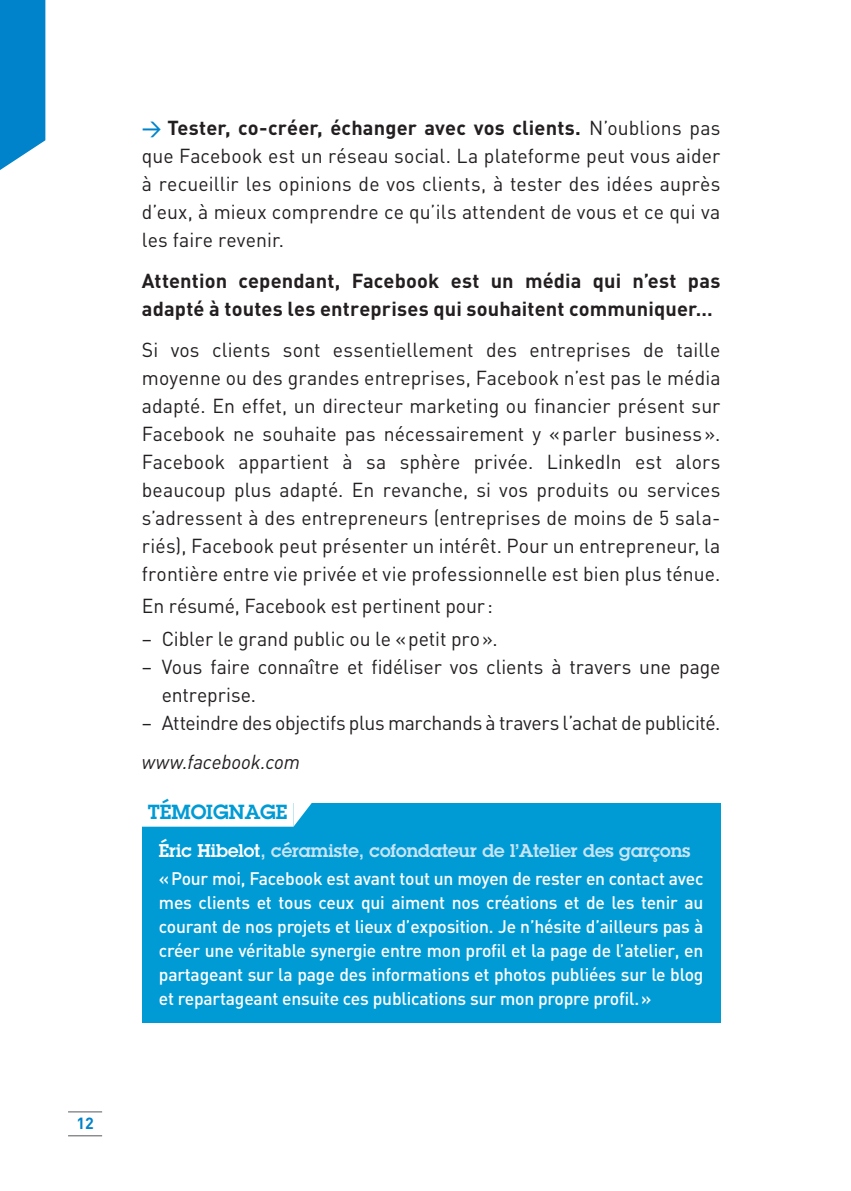
<style>
.page{position:relative;width:851px;height:1191px;background:#fff}
.page>*{position:absolute;margin:0;border:0;box-sizing:border-box;transform-origin:0 0}
.t1{font:20px/28px "DIN";color:#231f20;text-align:justify}
.t2{font:700 20px/28px "DIN";letter-spacing:.01em;color:#231f20}
.t3{font:20px "DIN";letter-spacing:-.02em;color:#231f20}
.t4{font:italic 20px "DIN";letter-spacing:-.005em;color:#231f20}
.t5{font:600 20px "Lubalin Graph";color:#009bd5}
.t6{font:500 18px/24px "DIN";letter-spacing:-.01em;color:#fff;text-align:justify}
.t7{font:600 18px "Lubalin Graph";color:#cae5f5}
.t8{font:700 16px "DIN";color:#0083ca}
.s1{font-weight:500;color:#0083ca}
.s2{font-weight:700}
.s3{color:#fff}
</style>
<div class="page">
<hr style="left:68px;top:1111px;width:34px;height:1px;background:#57585a">
<hr style="left:68px;top:1135px;width:34px;height:1px;background:#57585a">
<svg style="left:0;top:0;width:45px;height:170px;background:#168dce"></svg>
<div style="left:142px;top:803px;width:578px;height:219px;background:#009bd5"></div>
<div style="left:142px;top:794px;width:151px;height:32px;background:#fff"></div>
<svg style="left:293px;top:803px;width:19px;height:23px"></svg>
<p class="t8" style="left:76px;top:1112px;width:19px">12</p>
<p class="t1" style="left:142px;top:114px;width:580px"><span class="s1">&gt;</span> <span class="s2">Tester, co-créer, échanger avec vos clients.</span> N’oublions pas que Facebook est un réseau social. La plateforme peut vous aider à recueillir les opinions de vos clients, à tester des idées auprès d’eux, à mieux comprendre ce qu’ils attendent de vous et ce qui va les faire revenir.</p>
<p class="t2" style="left:142px;top:266px;width:580px">Attention cependant, Facebook est un média qui n’est pas adapté à toutes les entreprises qui souhaitent communiquer…</p>
<p class="t1" style="left:142px;top:335px;width:580px">Si vos clients sont essentiellement des entreprises de taille moyenne ou des grandes entreprises, Facebook n’est pas le média adapté. En effet, un directeur marketing ou financier présent sur Facebook ne souhaite pas nécessairement y «parler business».<br>Facebook appartient à sa sphère privée. LinkedIn est alors beaucoup plus adapté. En revanche, si vos produits ou services s’adressent à des entrepreneurs (entreprises de moins de 5 sala‑ riés), Facebook peut présenter un intérêt. Pour un entrepreneur, la frontière entre vie privée et vie professionnelle est bien plus ténue.</p>
<p class="t1" style="left:142px;top:589px;width:357px;line-height:32.2px">En résumé, Facebook est pertinent pour: − Cibler le grand public ou le «petit pro».</p>
<p class="t1" style="left:142px;top:652px;width:580px">− Vous faire connaître et fidéliser vos clients à travers une page</p>
<p class="t1" style="left:162px;top:680px;width:96px">entreprise.</p>
<p class="t3" style="left:142px;top:710px;width:580px">− Atteindre des objectifs plus marchands à travers l’achat de publicité.</p>
<p class="t4" style="left:142px;top:749px;width:159px">www.facebook.com</p>
<p class="t5" style="left:148px;top:798px;width:141px">TÉMOIGNAGE</p>
<p class="t7" style="left:159px;top:838px;width:533px"><span class="s3">Éric Hibelot</span>, céramiste, cofondateur de l’Atelier des garçons</p>
<p class="t6" style="left:159px;top:866px;width:546px">«Pour moi, Facebook est avant tout un moyen de rester en contact avec mes clients et tous ceux qui aiment nos créations et de les tenir au courant de nos projets et lieux d’exposition. Je n’hésite d’ailleurs pas à créer une véritable synergie entre mon profil et la page de l’atelier, en partageant sur la page des informations et photos publiées sur le blog et repartageant ensuite ces publications sur mon propre profil.»</p>
</div>
